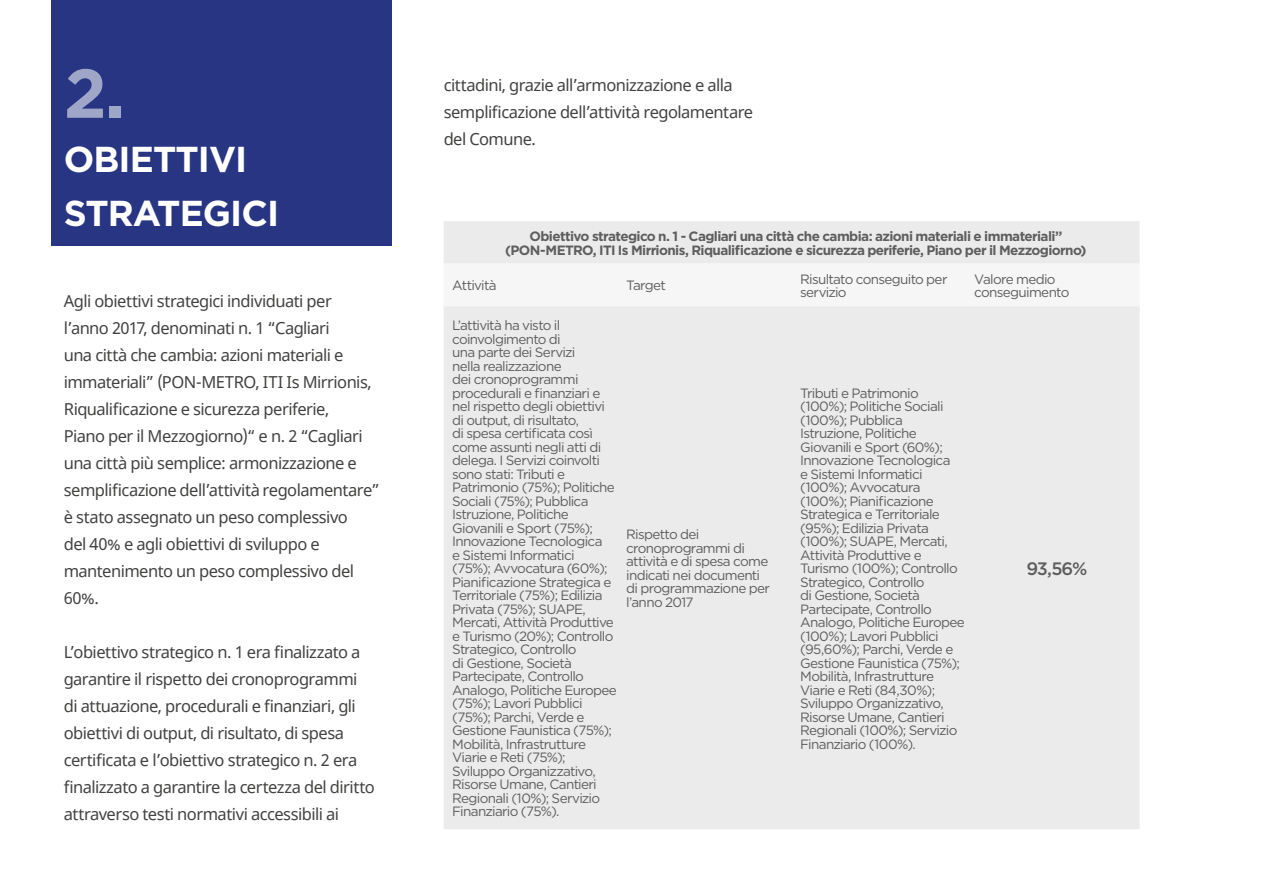
<style>
.page{position:relative;width:1263px;height:893px;background:#fff}
.page>*{position:absolute;margin:0;border:0;box-sizing:border-box;transform-origin:0 0}
.t1{font:700 69px "Gotham";color:#a0a6c8}
.t2{font:700 36px/54px "Gotham";letter-spacing:-.025em;color:#fff}
.t3{font:500 18px "Gotham";color:#5f5e5e}
.t4{font:16.5px/27px "Noto Sans";letter-spacing:-.03em;color:#424241}
.t5{font:13.5px/13.5px "Gotham";letter-spacing:-.05em;color:#5f5e5e}
.t6{font:700 13.5px/13.5px "Gotham";letter-spacing:-.045em;color:#5f5e5e;text-align:center}
</style>
<div class="page">
<div style="left:52px;top:0;width:340px;height:245px;background:#283583"></div>
<div style="left:444px;top:221px;width:696px;height:608px;background:#ebebeb"></div>
<div style="left:444px;top:264px;width:696px;height:42px;background:#f6f6f6"></div>
<h1 class="t1" style="left:64px;top:48px;width:62px">2.</h1>
<h2 class="t2" style="left:64px;top:132px;width:217px">OBIETTIVI<br>STRATEGICI</h2>
<p class="t4" style="left:64px;top:288px;width:318px">Agli obiettivi strategici individuati per l’anno 2017, denominati n. 1 “Cagliari<br>una città che cambia: azioni materiali e immateriali” (PON-METRO, ITI Is Mirrionis, Riqualificazione e sicurezza periferie,<br>Piano per il Mezzogiorno)“ e n. 2 “Cagliari una città più semplice: armonizzazione e semplificazione dell’attività regolamentare” è stato assegnato un peso complessivo<br>del 40% e agli obiettivi di sviluppo e mantenimento un peso complessivo del 60%.</p>
<p class="t4" style="left:64px;top:639px;width:312px">L’obiettivo strategico n. 1 era finalizzato a garantire il rispetto dei cronoprogrammi di attuazione, procedurali e finanziari, gli obiettivi di output, di risultato, di spesa certificata e l’obiettivo strategico n. 2 era finalizzato a garantire la certezza del diritto attraverso testi normativi accessibili ai</p>
<p class="t4" style="left:444px;top:72px;width:311px">cittadini, grazie all’armonizzazione e alla semplificazione dell’attività regolamentare del Comune.</p>
<p class="t6" style="left:505px;top:229px;width:583px">Obiettivo strategico n. 1 - Cagliari una città che cambia: azioni materiali e immateriali” (PON-METRO, ITI Is Mirrionis, Riqualificazione e sicurezza periferie, Piano per il Mezzogiorno)</p>
<p class="t5" style="left:452px;top:278px;width:46px">Attività</p>
<p class="t5" style="left:626px;top:278px;width:41px">Target</p>
<p class="t5" style="left:800px;top:272px;width:149px">Risultato conseguito per servizio</p>
<p class="t5" style="left:974px;top:272px;width:97px">Valore medio conseguimento</p>
<p class="t5" style="left:452px;top:318px;width:166px">L’attività ha visto il coinvolgimento di<br>una parte dei Servizi<br>nella realizzazione<br>dei cronoprogrammi procedurali e finanziari e nel rispetto degli obiettivi di output, di risultato,<br>di spesa certificata così come assunti negli atti di delega. I Servizi coinvolti sono stati: Tributi e<br>Patrimonio (75%); Politiche<br>Sociali (75%); Pubblica<br>Istruzione, Politiche<br>Giovanili e Sport (75%);<br>Innovazione Tecnologica<br>e Sistemi Informatici<br>(75%); Avvocatura (60%);<br>Pianificazione Strategica e<br>Territoriale (75%); Edilizia<br>Privata (75%); SUAPE,<br>Mercati, Attività Produttive e Turismo (20%); Controllo<br>Strategico, Controllo<br>di Gestione, Società<br>Partecipate, Controllo<br>Analogo, Politiche Europee (75%); Lavori Pubblici (75%); Parchi, Verde e<br>Gestione Faunistica (75%);<br>Mobilità, Infrastrutture<br>Viarie e Reti (75%);<br>Sviluppo Organizzativo,<br>Risorse Umane, Cantieri<br>Regionali (10%); Servizio<br>Finanziario (75%).</p>
<p class="t5" style="left:800px;top:386px;width:166px">Tributi e Patrimonio (100%); Politiche Sociali (100%); Pubblica<br>Istruzione, Politiche<br>Giovanili e Sport (60%);<br>Innovazione Tecnologica<br>e Sistemi Informatici (100%); Avvocatura (100%); Pianificazione<br>Strategica e Territoriale (95%); Edilizia Privata (100%); SUAPE, Mercati,<br>Attività Produttive e<br>Turismo (100%); Controllo<br>Strategico, Controllo<br>di Gestione, Società<br>Partecipate, Controllo<br>Analogo, Politiche Europee (100%); Lavori Pubblici (95,60%); Parchi, Verde e<br>Gestione Faunistica (75%);<br>Mobilità, Infrastrutture<br>Viarie e Reti (84,30%);<br>Sviluppo Organizzativo,<br>Risorse Umane, Cantieri<br>Regionali (100%); Servizio<br>Finanziario (100%).</p>
<p class="t5" style="left:626px;top:527px;width:145px">Rispetto dei cronoprogrammi di attività e di spesa come indicati nei documenti di programmazione per l’anno 2017</p>
<h3 class="t3" style="left:1026px;top:557px;width:62px">93,56%</h3>
</div>
